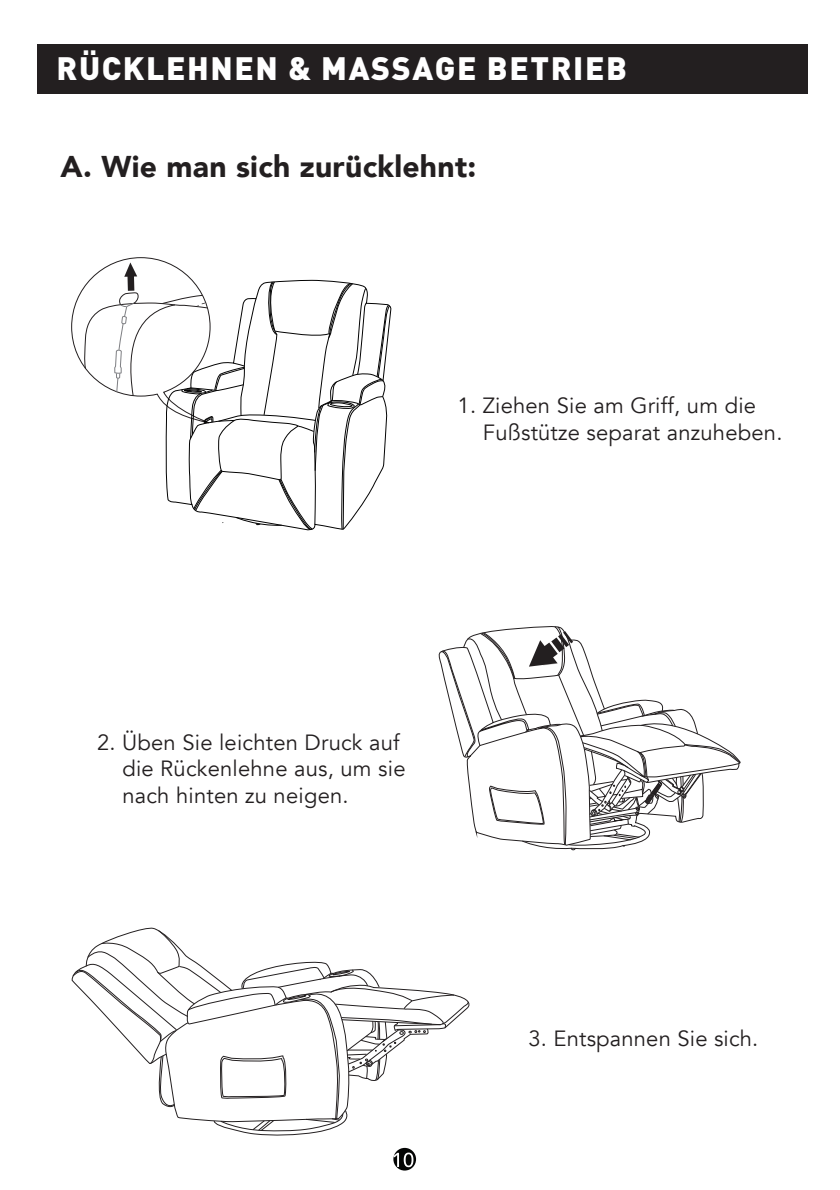
<style>
.page{position:relative;width:840px;height:1190px;background:#fff}
.page>*{position:absolute;margin:0;border:0;box-sizing:border-box;transform-origin:0 0}
.t1{font:900 32px "DIN";letter-spacing:.05em;color:#fff}
.t2{font:900 30px "Avenir";letter-spacing:.01em;color:#231f20}
.t3{font:22px/26.4px "Avenir";letter-spacing:.01em;color:#231f20}
</style>
<div class="page">
<svg style="left:393px;top:1148px;width:23px;height:23px"></svg>
<svg style="left:393px;top:1153px;width:20px;height:14px"></svg>
<div style="left:38px;top:45px;width:770px;height:49px;background:#231f20"></div>
<svg style="left:71px;top:257px;width:320px;height:274px"></svg>
<svg style="left:71px;top:927px;width:399px;height:209px"></svg>
<svg style="left:438px;top:626px;width:303px;height:224px"></svg>
<h1 class="t1" style="left:57px;top:47px;width:572px">RÜCKLEHNEN &amp; MASSAGE BETRIEB</h1>
<h2 class="t2" style="left:61px;top:141px;width:417px">A. Wie man sich zurücklehnt:</h2>
<p class="t3" style="left:483px;top:393px;width:301px;text-indent:-25px">1. Ziehen Sie am Griff, um die<br>Fußstütze separat anzuheben.</p>
<p class="t3" style="left:122px;top:730px;width:285px;text-indent:-25px">2. Üben Sie leichten Druck auf die Rückenlehne aus, um sie nach hinten zu neigen.</p>
<p class="t3" style="left:529px;top:1026px;width:231px">3. Entspannen Sie sich.</p>
</div>
